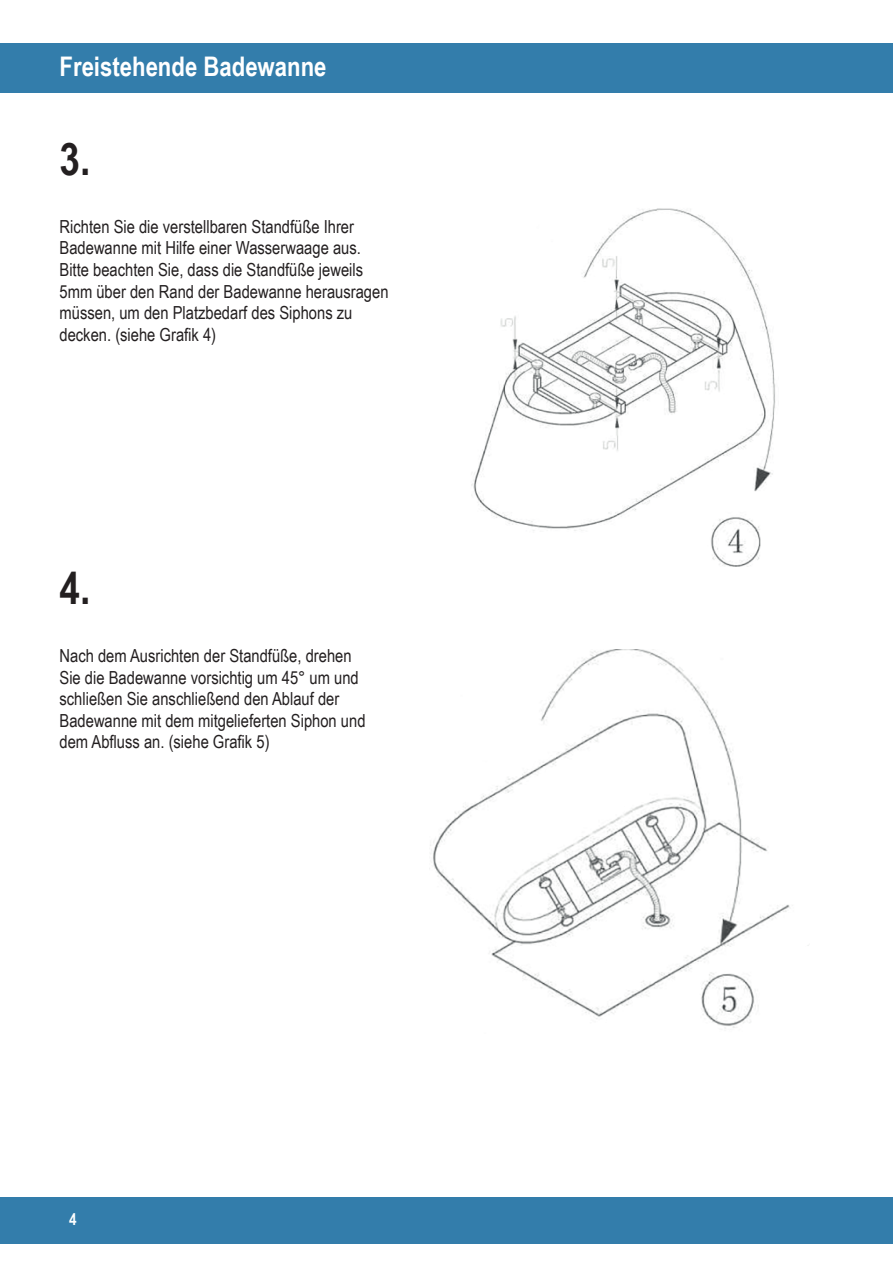
<style>
.page{position:relative;width:893px;height:1263px;background:#fff}
.page>*{position:absolute;margin:0;border:0;box-sizing:border-box;transform-origin:0 0}
.t1{font:700 45px "Arial Narrow";color:#231f20}
.t2{font:700 27px "Arial Narrow";color:#fff}
.t3{font:18px/21.6px "Arial Narrow";color:#231f20}
.t4{font:700 16.5px "Arial Narrow";color:#fff}
</style>
<div class="page">
<div style="left:0;top:43px;width:893px;height:50px;background:#337dab"></div>
<div style="left:0;top:1197px;width:893px;height:47px;background:#337dab"></div>
<img style="left:471px;top:208px;width:305px;height:359px">
<img style="left:429px;top:650px;width:380px;height:379px">
<h2 class="t2" style="left:60px;top:46px;width:269px">Freistehende Badewanne</h2>
<h1 class="t1" style="left:60px;top:125px;width:32px">3.</h1>
<p class="t3" style="left:60px;top:215px;width:331px">Richten Sie die verstellbaren Standfüße Ihrer Badewanne mit Hilfe einer Wasserwaage aus.<br>Bitte beachten Sie, dass die Standfüße jeweils 5mm über den Rand der Badewanne herausragen müssen, um den Platzbedarf des Siphons zu decken. (siehe Grafik 4)</p>
<h1 class="t1" style="left:60px;top:555px;width:32px">4.</h1>
<p class="t3" style="left:60px;top:644px;width:308px">Nach dem Ausrichten der Standfüße, drehen Sie die Badewanne vorsichtig um 45° um und schließen Sie anschließend den Ablauf der Badewanne mit dem mitgelieferten Siphon und dem Abfluss an. (siehe Grafik 5)</p>
<p class="t4" style="left:69px;top:1207px;width:9px">4</p>
</div>
